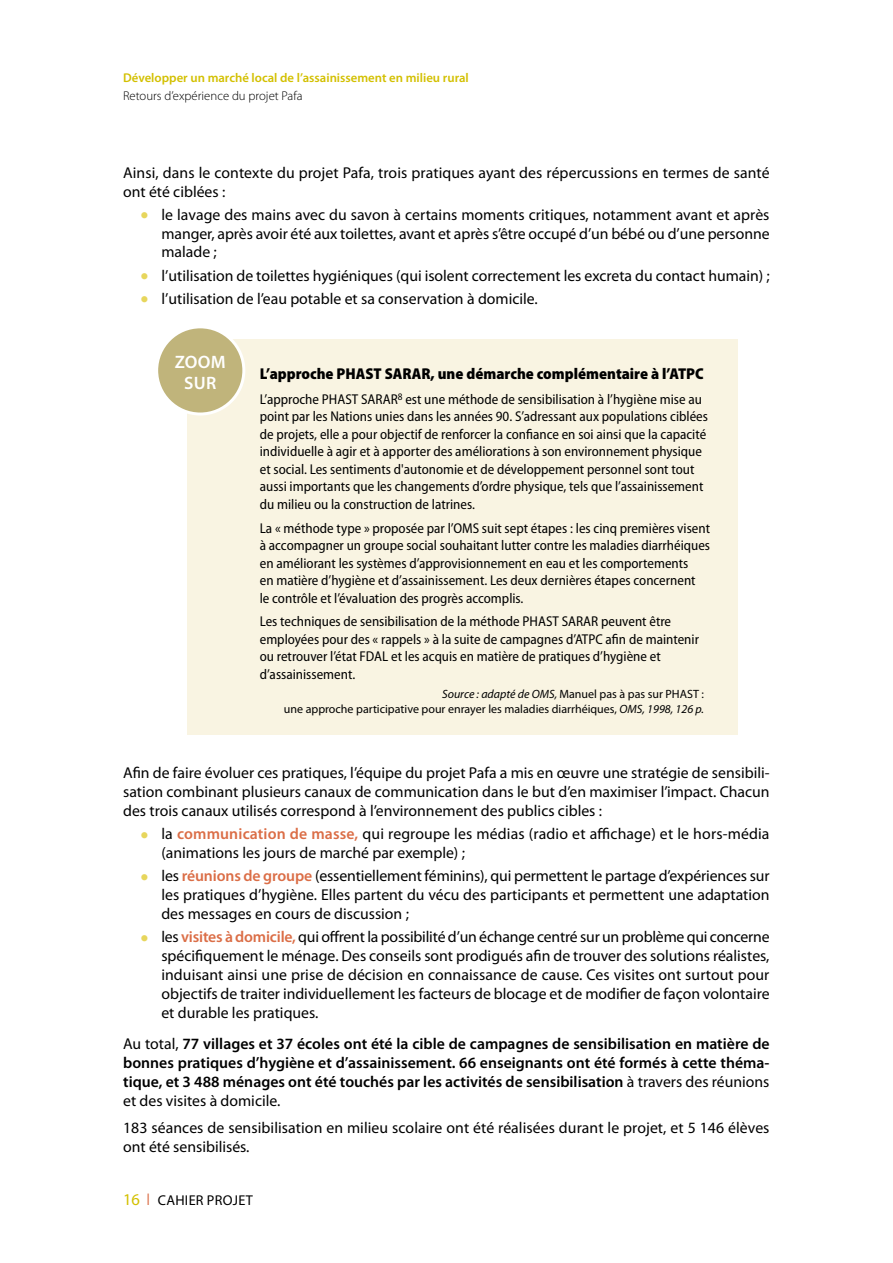
<style>
.page{position:relative;width:893px;height:1263px;background:#fff}
.page>*{position:absolute;margin:0;border:0;box-sizing:border-box;transform-origin:0 0}
.t1{font:600 18px/21px "Myriad Pro";letter-spacing:.02em;color:#fff;text-align:center}
.t2{font:15.75px/18.9px "Myriad Pro";color:#000;text-align:justify}
.t3{font:600 15.75px/18.9px "Myriad Pro";color:#000;text-align:justify}
.t4{font:900 semi-condensed 15.75px "Myriad Pro";color:#000}
.t5{font:semi-condensed 14.25px/17.4px "Myriad Pro";color:#000}
.t6{font:14.25px "Myriad Pro";letter-spacing:.02em;color:#000}
.t7{font:600 12.75px "Myriad Pro";color:#d3c000}
.t8{font:300 12.75px "Myriad Pro";color:#000}
.t9{font:12px/14.4px "Myriad Pro";color:#000;text-align:right}
.s1{font-style:italic}
.s2{font-weight:600;color:#db6e47}
.s3{font-weight:400}
.s4{font-size:16.5px;color:#d3c000}
.s5{color:#db6e47}
</style>
<div class="page">
<div style="left:187px;top:340px;width:550px;height:395px;background:#f9f4e2"></div>
<div style="left:157px;top:327px;width:87px;height:87px;background:#c0b47b;border-radius:50%"></div>
<div style="left:155px;top:325px;width:90px;height:91px;border:3px solid #fff;border-radius:50%"></div>
<p class="t7" style="left:123px;top:73px;width:347px">Développer un marché local de l’assainissement en milieu rural</p>
<p class="t8" style="left:123px;top:88px;width:181px">Retours d’expérience du projet Pafa</p>
<p class="t2" style="left:123px;top:164px;width:648px">Ainsi, dans le contexte du projet Pafa, trois pratiques ayant des répercussions en termes de santé ont été ciblées :</p>
<p class="t2" style="left:161px;top:206px;width:610px">le lavage des mains avec du savon à certains moments critiques, notamment avant et après manger, après avoir été aux toilettes, avant et après s’être occupé d’un bébé ou d’une personne malade ;</p>
<p class="t2" style="left:161px;top:265px;width:610px;line-height:23.1px">l’utilisation de toilettes hygiéniques (qui isolent correctement les excreta du contact humain) ; l’utilisation de l’eau potable et sa conservation à domicile.</p>
<p class="t1" style="left:175px;top:352px;width:53px">ZOOM<br>SUR</p>
<p class="t4" style="left:260px;top:368px;width:445px">L’approche PHAST SARAR, une démarche complémentaire à l’ATPC</p>
<p class="t5" style="left:260px;top:391px;width:450px">L’approche PHAST SARAR<sup>8</sup> est une méthode de sensibilisation à l’hygiène mise au point par les Nations unies dans les années 90. S’adressant aux populations ciblées de projets, elle a pour objectif de renforcer la confiance en soi ainsi que la capacité individuelle à agir et à apporter des améliorations à son environnement physique et social. Les sentiments d'autonomie et de développement personnel sont tout aussi importants que les changements d’ordre physique, tels que l’assainissement du milieu ou la construction de latrines.</p>
<p class="t5" style="left:260px;top:520px;width:452px">La « méthode type » proposée par l’OMS suit sept étapes : les cinq premières visent à accompagner un groupe social souhaitant lutter contre les maladies diarrhéiques en améliorant les systèmes d’approvisionnement en eau et les comportements<br>en matière d’hygiène et d’assainissement. Les deux dernières étapes concernent<br>le contrôle et l’évaluation des progrès accomplis.</p>
<p class="t5" style="left:260px;top:614px;width:441px">Les techniques de sensibilisation de la méthode PHAST SARAR peuvent être employées pour des « rappels » à la suite de campagnes d’ATPC afin de maintenir ou retrouver l’état FDAL et les acquis en matière de pratiques d’hygiène et d’assainissement.</p>
<p class="t9" style="left:284px;top:688px;width:422px"><span class="s1">Source : adapté de OMS,</span> Manuel pas à pas sur PHAST :<br>une approche participative pour enrayer les maladies diarrhéiques, <span class="s1">OMS, 1998, 126 p.</span></p>
<p class="t2" style="left:123px;top:764px;width:648px">Afin de faire évoluer ces pratiques, l’équipe du projet Pafa a mis en œuvre une stratégie de sensibili&shy;sation combinant plusieurs canaux de communication dans le but d’en maximiser l’impact. Chacun des trois canaux utilisés correspond à l’environnement des publics cibles :</p>
<p class="t2" style="left:161px;top:825px;width:610px">la <span class="s2">communication de masse,</span> qui regroupe les médias (radio et affichage) et le hors-média (animations les jours de marché par exemple) ;</p>
<p class="t2" style="left:161px;top:867px;width:610px">les <span class="s2">réunions de groupe</span> (essentiellement féminins), qui permettent le partage d’expériences sur les pratiques d’hygiène. Elles partent du vécu des participants et permettent une adaptation des messages en cours de discussion ;</p>
<p class="t2" style="left:161px;top:928px;width:610px">les <span class="s2">visites à domicile,</span> qui offrent la possibilité d’un échange centré sur un problème qui concerne spécifiquement le ménage. Des conseils sont prodigués afin de trouver des solutions réalistes, induisant ainsi une prise de décision en connaissance de cause. Ces visites ont surtout pour objectifs de traiter individuellement les facteurs de blocage et de modifier de façon volontaire et durable les pratiques.</p>
<p class="t3" style="left:123px;top:1036px;width:648px"><span class="s3">Au total,</span> 77 villages et 37 écoles ont été la cible de campagnes de sensibilisation en matière de bonnes pratiques d’hygiène et d’assainissement. 66 enseignants ont été formés à cette théma&shy;tique, et 3 488 ménages ont été touchés par les activités de sensibilisation <span class="s3">à travers des réunions et des visites à domicile.</span></p>
<p class="t2" style="left:123px;top:1120px;width:648px">183 séances de sensibilisation en milieu scolaire ont été réalisées durant le projet, et 5 146 élèves ont été sensibilisés.</p>
<p class="t6" style="left:123px;top:1195px;width:131px"><span class="s4">16</span> <span class="s5">❘</span> CAHIER PROJET</p>
</div>
